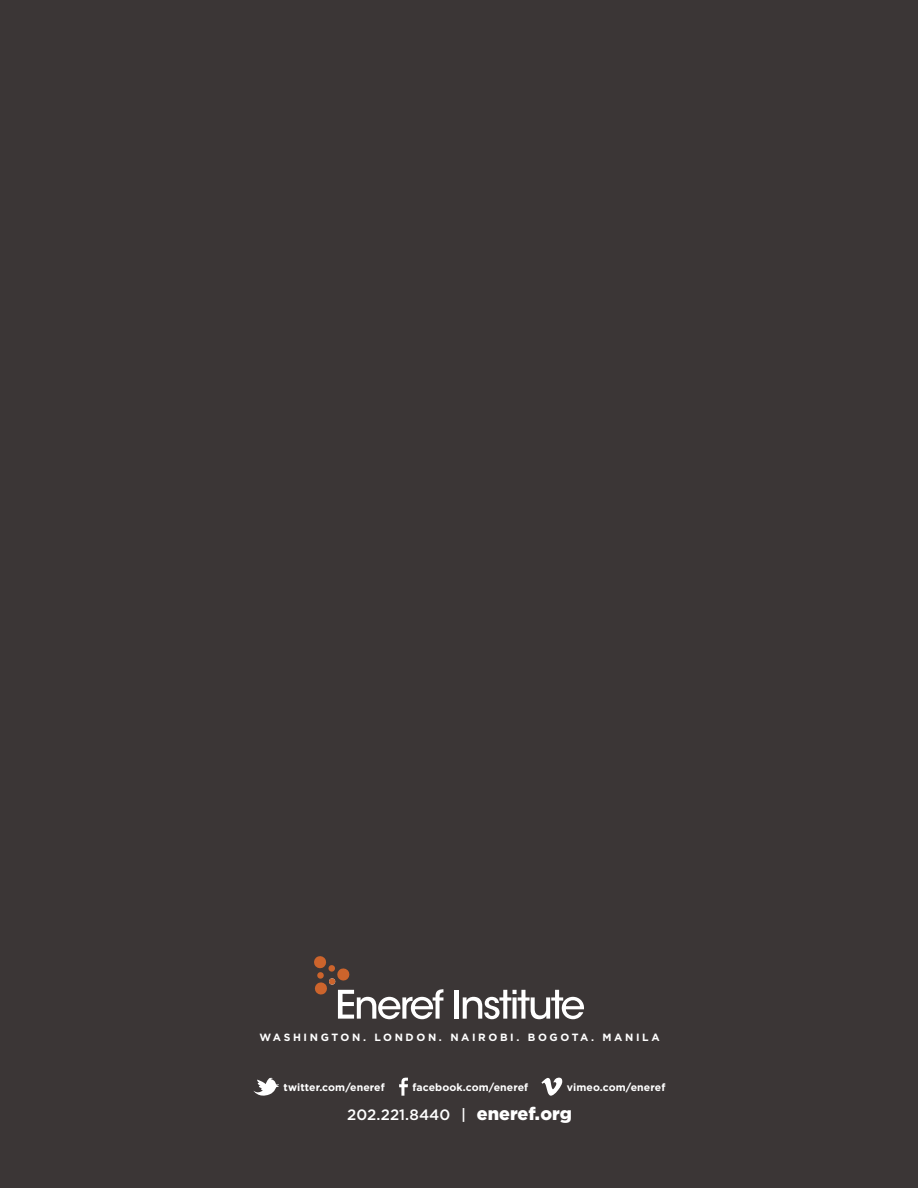
<style>
.page{position:relative;width:918px;height:1188px;background:#3b3636}
.page>*{position:absolute;margin:0;border:0;box-sizing:border-box;transform-origin:0 0}
.t1{font:500 15px "Gotham HTF";color:#fff}
.t2{font:700 10.5px "Gotham HTF";letter-spacing:.01em;color:#fff}
.t3{font:700 10.5px "Gotham HTF";letter-spacing:.25em;color:#fff}
.s1{font-weight:900;font-size:18px}
</style>
<div class="page">
<hr style="left:455px;top:990px;width:4px;height:29px;background:#fff">
<svg style="left:463px;top:990px;width:121px;height:29px"></svg>
<svg style="left:314px;top:956px;width:129px;height:63px"></svg>
<svg style="left:399px;top:1078px;width:9px;height:18px"></svg>
<svg style="left:253px;top:1078px;width:26px;height:18px"></svg>
<svg style="left:541px;top:1078px;width:21px;height:18px"></svg>
<p class="t3" style="left:259px;top:1032px;width:402px">WASHINGTON. LONDON. NAIROBI. BOGOTA. MANILA</p>
<p class="t2" style="left:284px;top:1081px;width:103px">twitter.com/eneref</p>
<p class="t2" style="left:412px;top:1081px;width:117px">facebook.com/eneref</p>
<p class="t2" style="left:567px;top:1081px;width:100px">vimeo.com/eneref</p>
<h1 class="t1" style="left:347px;top:1106px;width:226px">202.221.8440 | <span class="s1">eneref.org</span></h1>
</div>
